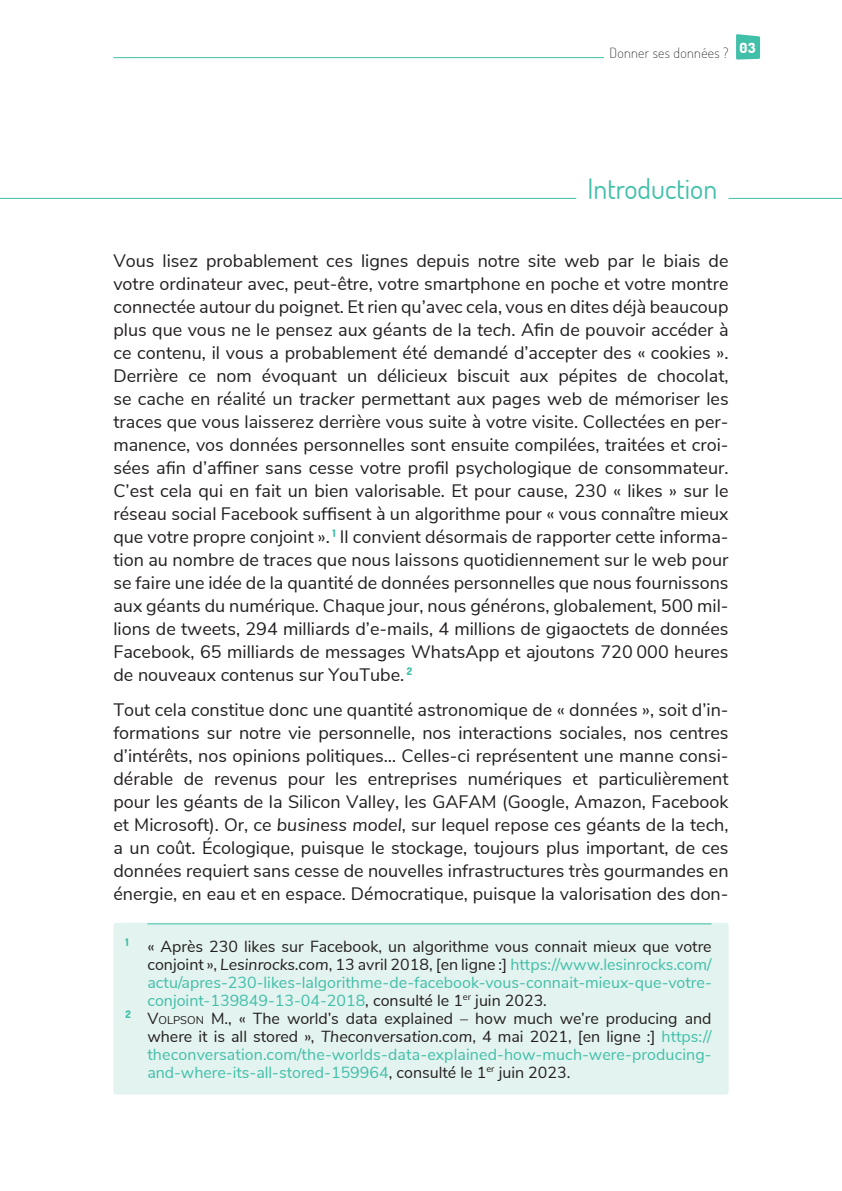
<style>
.page{position:relative;width:842px;height:1191px;background:#fff}
.page>*{position:absolute;margin:0;border:0;box-sizing:border-box;transform-origin:0 0}
.t1{font:28px "Dosis";color:#40bfa9}
.t2{font:18px/23px "Nunito Sans";color:#231f20;text-align:justify}
.t3{font:16px "Nunito Sans";color:#231f20}
.t4{font:16px "Nunito Sans";color:#40bfa9}
.t5{font:200 14px "Dosis";letter-spacing:.025em;color:#231f20}
.s1{font-style:italic}
.s2{color:#40bfa9}
.s3{color:#231f20}
.s4{font-style:inherit}
.s5{font-size:11.2px}
</style>
<div class="page">
<hr style="left:113px;top:57px;width:616px;height:1px;background:#40bfa9">
<div style="left:604px;top:52px;width:130px;height:10px;background:#fff"></div>
<svg style="left:736px;top:34px;width:24px;height:26px"></svg>
<div style="left:113px;top:922px;width:616px;height:172px;background:#e3f3ef;border-radius:3px"></div>
<hr style="left:0;top:198px;width:842px;height:1px;background:#40bfa9">
<div style="left:576px;top:193px;width:153px;height:8px;background:#fff"></div>
<hr style="left:147px;top:923px;width:564px;height:1px;background:#40bfa9">
<p class="t5" style="left:609px;top:44px;width:148px">Donner ses données ? <sup>03</sup></p>
<h1 class="t1" style="left:588px;top:170px;width:131px">Introduction</h1>
<p class="t2" style="left:113px;top:248px;width:617px">Vous lisez probablement ces lignes depuis notre site web par le biais de votre ordinateur avec, peut-être, votre smartphone en poche et votre montre connectée autour du poignet. Et rien qu’avec cela, vous en dites déjà beaucoup plus que vous ne le pensez aux géants de la <span class="s1">tech</span>. Afin de pouvoir accéder à ce contenu, il vous a probablement été demandé d’accepter des « cookies ».<br>Derrière ce nom évoquant un délicieux biscuit aux pépites de chocolat, se cache en réalité un <span class="s1">tracker</span> permettant aux pages web de mémoriser les traces que vous laisserez derrière vous suite à votre visite. Collectées en per&shy;manence, vos données personnelles sont ensuite compilées, traitées et croi&shy;sées afin d’affiner sans cesse votre profil psychologique de consommateur.<br>C’est cela qui en fait un bien valorisable. Et pour cause, 230 « likes » sur le réseau social Facebook suffisent à un algorithme pour « vous connaître mieux que votre propre conjoint ». <sup>1</sup> Il convient désormais de rapporter cette informa&shy;tion au nombre de traces que nous laissons quotidiennement sur le web pour se faire une idée de la quantité de données personnelles que nous fournissons aux géants du numérique. Chaque jour, nous générons, globalement, 500 mil&shy;lions de tweets, 294 milliards d’e-mails, 4 millions de gigaoctets de données Facebook, 65 milliards de messages WhatsApp et ajoutons 720 000 heures de nouveaux contenus sur YouTube. <sup>2</sup></p>
<p class="t2" style="left:113px;top:697px;width:617px">Tout cela constitue donc une quantité astronomique de « données », soit d’in&shy;formations sur notre vie personnelle, nos interactions sociales, nos centres d’intérêts, nos opinions politiques… Celles-ci représentent une manne consi&shy;dérable de revenus pour les entreprises numériques et particulièrement pour les géants de la Silicon Valley, les GAFAM (Google, Amazon, Facebook et Microsoft). Or, ce <span class="s1">business model</span>, sur lequel repose ces géants de la tech, a un coût. Écologique, puisque le stockage, toujours plus important, de ces données requiert sans cesse de nouvelles infrastructures très gourmandes en énergie, en eau et en espace. Démocratique, puisque la valorisation des don-</p>
<p class="t3" style="left:125px;top:934px;width:588px"><sup>1</sup> « Après 230 likes sur Facebook, un algorithme vous connait mieux que votre</p>
<p class="t3" style="left:147px;top:952px;width:566px">conjoint », <span class="s1">Lesinrocks.com</span>, 13 avril 2018, [en ligne :] <span class="s2">https://www.lesinrocks.com/</span></p>
<p class="t4" style="left:147px;top:970px;width:566px">actu/apres-230-likes-lalgorithme-de-facebook-vous-connait-mieux-que-votre-</p>
<p class="t4" style="left:147px;top:988px;width:401px">conjoint-139849-13-04-2018<span class="s3">, consulté le 1</span><sup>er</sup> <span class="s3">juin 2023.</span></p>
<p class="t3" style="left:125px;top:1006px;width:588px"><sup>2</sup> <span class="s4">V</span><span class="s5">OLPSON</span> M., « The world’s data explained – how much we’re producing and</p>
<p class="t3" style="left:147px;top:1024px;width:566px">where it is all stored », <span class="s1">Theconversation.com</span>, 4 mai 2021, [en ligne :] <span class="s2">https://</span></p>
<p class="t4" style="left:147px;top:1042px;width:566px">theconversation.com/the-worlds-data-explained-how-much-were-producing-</p>
<p class="t4" style="left:147px;top:1060px;width:424px">and-where-its-all-stored-159964<span class="s3">, consulté le 1</span><sup>er</sup> <span class="s3">juin 2023.</span></p>
</div>
